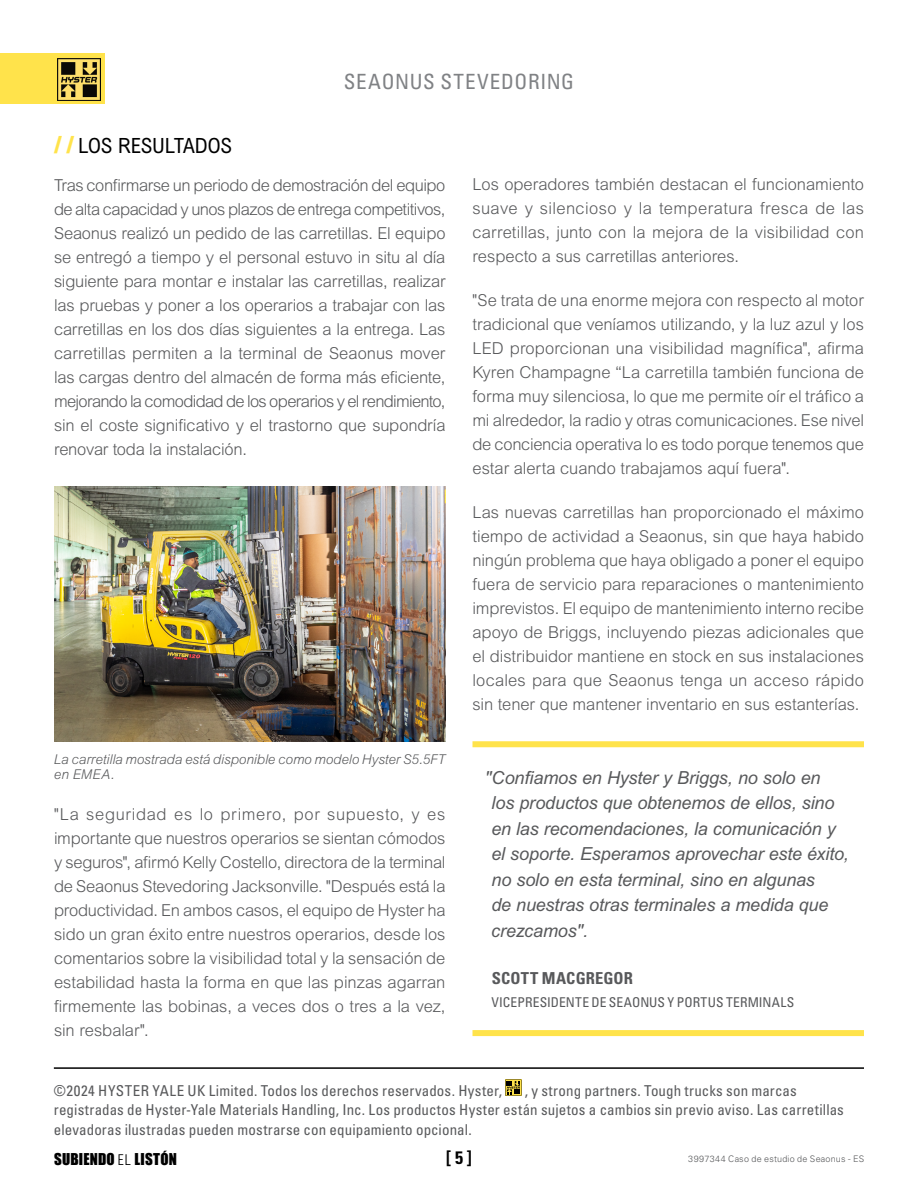
<style>
.page{position:relative;width:918px;height:1188px;background:#fff}
.page>*{position:absolute;margin:0;border:0;box-sizing:border-box;transform-origin:0 0}
.t1{font:condensed 21px "Univers LT Std";letter-spacing:.03em;color:#808285}
.t2{font:condensed 21px "Arial MT Std";letter-spacing:-.01em;color:#000}
.t3{font:italic 18px/25.5px "Arial MT Std";letter-spacing:-.005em;color:#58595b}
.t4{font:700 condensed 18px "Univers LT Std";color:#000}
.t5{font:300 16.5px/24px "Arial MT Std";letter-spacing:-.005em;color:#58595b;text-align:justify}
.t6{font:700 condensed 16.5px "Univers LT Std";letter-spacing:.01em;color:#58595b}
.t7{font:condensed 15px/19.5px "Univers LT Std";letter-spacing:.01em;color:#58595b}
.t8{font:15px "Impact";letter-spacing:.015em;color:#000}
.t9{font:italic 300 13.5px/15px "Arial MT Std";letter-spacing:-.005em;color:#58595b}
.t10{font:condensed 13.5px "Univers LT Std";letter-spacing:.01em;color:#58595b}
.t11{font:300 9px "Univers LT Std";letter-spacing:.02em;color:#58595b}
.s1{font-family:"Impact";font-stretch:normal;color:#ffe34b}
.s2{font-family:"Arial MT Std";font-weight:300;font-stretch:condensed}
</style>
<div class="page">
<div style="left:0;top:53px;width:104px;height:51px;background:#ffe34b"></div>
<img style="left:58px;top:59px;width:42px;height:42px">
<img style="left:54px;top:486px;width:392px;height:255px">
<div style="left:472px;top:741px;width:392px;height:6px;background:#ffe34b"></div>
<div style="left:472px;top:1030px;width:392px;height:6px;background:#ffe34b"></div>
<hr style="left:54px;top:1067px;width:810px;height:2px;background:#000">
<svg style="left:505px;top:1080px;width:16px;height:16px"></svg>
<p class="t1" style="left:344px;top:68px;width:232px">SEAONUS STEVEDORING</p>
<p class="t2" style="left:54px;top:133px;width:180px"><span class="s1">/ /</span> LOS RESULTADOS</p>
<p class="t5" style="left:54px;top:173px;width:393px">Tras confirmarse un periodo de demostración del equipo de alta capacidad y unos plazos de entrega competitivos, Seaonus realizó un pedido de las carretillas. El equipo se entregó a tiempo y el personal estuvo in situ al día siguiente para montar e instalar las carretillas, realizar las pruebas y poner a los operarios a trabajar con las carretillas en los dos días siguientes a la entrega. Las carretillas permiten a la terminal de Seaonus mover las cargas dentro del almacén de forma más eficiente, mejorando la comodidad de los operarios y el rendimiento, sin el coste significativo y el trastorno que supondría renovar toda la instalación.</p>
<p class="t9" style="left:54px;top:751px;width:393px">La carretilla mostrada está disponible como modelo Hyster S5.5FT en EMEA.</p>
<p class="t5" style="left:54px;top:802px;width:393px">"La seguridad es lo primero, por supuesto, y es importante que nuestros operarios se sientan cómodos y seguros", afirmó Kelly Costello, directora de la terminal de Seaonus Stevedoring Jacksonville. "Después está la productividad. En ambos casos, el equipo de Hyster ha sido un gran éxito entre nuestros operarios, desde los comentarios sobre la visibilidad total y la sensación de estabilidad hasta la forma en que las pinzas agarran firmemente las bobinas, a veces dos o tres a la vez, sin resbalar".</p>
<p class="t5" style="left:472px;top:172px;width:393px">Los operadores también destacan el funcionamiento suave y silencioso y la temperatura fresca de las carretillas, junto con la mejora de la visibilidad con respecto a sus carretillas anteriores.</p>
<p class="t5" style="left:472px;top:288px;width:393px">"Se trata de una enorme mejora con respecto al motor tradicional que veníamos utilizando, y la luz azul y los LED proporcionan una visibilidad magnífica", afirma Kyren Champagne “La carretilla también funciona de forma muy silenciosa, lo que me permite oír el tráfico a mi alrededor, la radio y otras comunicaciones. Ese nivel de conciencia operativa lo es todo porque tenemos que estar alerta cuando trabajamos aquí fuera".</p>
<p class="t5" style="left:472px;top:500px;width:393px">Las nuevas carretillas han proporcionado el máximo tiempo de actividad a Seaonus, sin que haya habido ningún problema que haya obligado a poner el equipo fuera de servicio para reparaciones o mantenimiento imprevistos. El equipo de mantenimiento interno recibe apoyo de Briggs, incluyendo piezas adicionales que el distribuidor mantiene en stock en sus instalaciones locales para que Seaonus tenga un acceso rápido sin tener que mantener inventario en sus estanterías.</p>
<p class="t3" style="left:491px;top:765px;width:359px;text-indent:-6px">"Confiamos en Hyster y Briggs, no solo en<br>los productos que obtenemos de ellos, sino en las recomendaciones, la comunicación y el soporte. Esperamos aprovechar este éxito, no solo en esta terminal, sino en algunas<br>de nuestras otras terminales a medida que crezcamos".</p>
<p class="t6" style="left:492px;top:968px;width:143px">SCOTT MACGREGOR</p>
<p class="t10" style="left:491px;top:993px;width:304px">VICEPRESIDENTE DE SEAONUS Y PORTUS TERMINALS</p>
<p class="t7" style="left:54px;top:1080px;width:450px">©2024 HYSTER YALE UK Limited. Todos los derechos reservados. Hyster,</p>
<p class="t7" style="left:54px;top:1080px;width:792px;text-indent:471px">, y strong partners. Tough trucks son marcas registradas de Hyster-Yale Materials Handling, Inc. Los productos Hyster están sujetos a cambios sin previo aviso. Las carretillas elevadoras ilustradas pueden mostrarse con equipamiento opcional.</p>
<p class="t11" style="left:688px;top:1153px;width:177px">3997344 Caso de estudio de Seaonus - ES</p>
<p class="t8" style="left:54px;top:1147px;width:125px">SUBIENDO <span class="s2">EL</span> LISTÓN</p>
<p class="t4" style="left:446px;top:1147px;width:27px">[ 5 ]</p>
</div>
